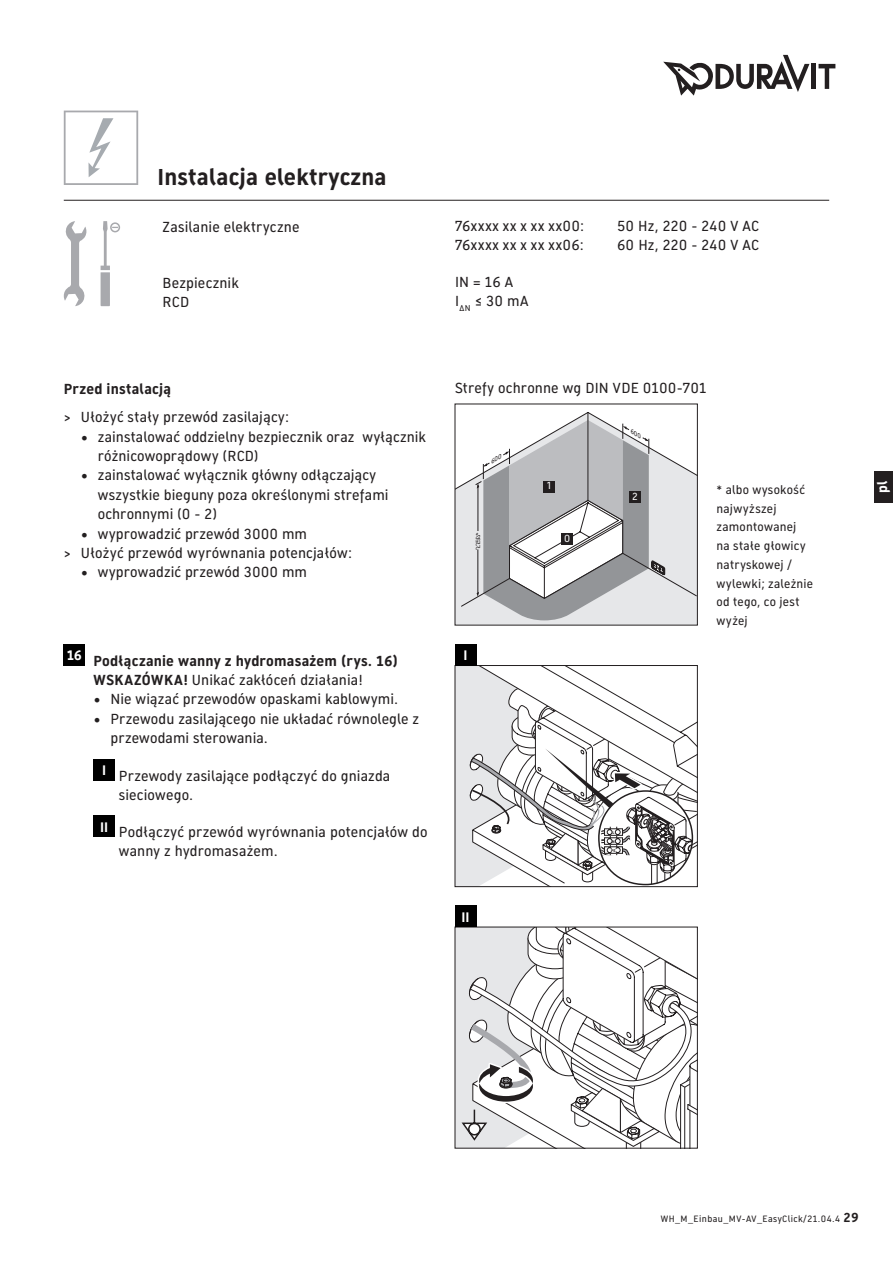
<style>
.page{position:relative;width:893px;height:1263px;background:#fff}
.page>*{position:absolute;margin:0;border:0;box-sizing:border-box;transform-origin:0 0}
.t1{font:700 22.5px "Dura Sans 2014 c";letter-spacing:.01em;color:#231f20}
.t2{font:14.25px/18.8px "Dura Sans 2014 c";letter-spacing:.015em;color:#231f20}
.t3{font:700 14.25px/19.4px "Dura Sans 2014 c";letter-spacing:.015em;color:#231f20;text-align:center}
.t4{font:14.25px "Dura Sans 2014 c";letter-spacing:.065em;color:#231f20}
.t5{font:700 13.5px "Dura Sans 2014 c";color:#fff}
.t6{font:12px/18.8px "Dura Sans 2014 c";letter-spacing:.025em;color:#231f20}
.t7{font:10.05px "Dura Sans 110211";color:#fff}
.t8{font:9px "Dura Sans 2014 c";letter-spacing:.05em;color:#231f20}
.t9{font:italic 5.7px "Dura Sans 110211";color:#231f20;scale:1.15 1}
.t10{font:3.9px "Dura Bold Tab";color:#231f20}
.s1{font-weight:400}
.s2{font-weight:700;font-size:12.75px}
</style>
<div class="page">
<svg style="left:457px;top:599px;width:239px;height:24px"></svg>
<svg style="left:461px;top:412px;width:235px;height:195px"></svg>
<svg style="left:460px;top:929px;width:236px;height:217px"></svg>
<svg style="left:457px;top:667px;width:239px;height:218px"></svg>
<div style="left:455px;top:665px;width:243px;height:222px;border:1px solid #231f20"></div>
<div style="left:455px;top:906px;width:21px;height:21px;background:#000"></div>
<div style="left:455px;top:644px;width:21px;height:21px;background:#000"></div>
<div style="left:110px;top:222px;width:10px;height:10px;border:2px solid #a8a9ad;border-radius:50%"></div>
<svg style="left:101px;top:221px;width:17px;height:85px"></svg>
<svg style="left:64px;top:221px;width:22px;height:85px"></svg>
<div style="left:64px;top:644px;width:21px;height:21px;background:#000"></div>
<div style="left:94px;top:759px;width:21px;height:22px;background:#000"></div>
<div style="left:94px;top:816px;width:21px;height:21px;background:#000"></div>
<hr style="left:64px;top:200px;width:765px;height:1px;background:#231f20">
<hr style="left:812px;top:64px;width:4px;height:25px;background:#231f20">
<svg style="left:818px;top:64px;width:17px;height:25px"></svg>
<svg style="left:663px;top:55px;width:146px;height:41px"></svg>
<div style="left:874px;top:471px;width:19px;height:32px;background:#231f20"></div>
<svg style="left:64px;top:111px;width:74px;height:74px"></svg>
<svg style="left:475px;top:420px;width:190px;height:200px"></svg>
<h1 class="t1" style="left:157px;top:161px;width:231px">Instalacja elektryczna</h1>
<p class="t2" style="left:163px;top:217px;width:138px">Zasilanie elektryczne</p>
<p class="t2" style="left:163px;top:274px;width:78px">Bezpiecznik<br>RCD</p>
<p class="t4" style="left:455px;top:216px;width:131px">76xxxx xx x xx xx00:</p>
<p class="t2" style="left:617px;top:216px;width:143px">50 Hz, 220 - 240 V AC</p>
<p class="t4" style="left:455px;top:235px;width:130px">76xxxx xx x xx xx06:</p>
<p class="t2" style="left:617px;top:235px;width:144px">60 Hz, 220 - 240 V AC</p>
<p class="t2" style="left:455px;top:273px;width:75px">IN = 16 A<br>I<sub>ΔN</sub> ≤ 30 mA</p>
<p class="t3" style="left:64px;top:379px;width:109px">Przed instalacją</p>
<p class="t2" style="left:455px;top:379px;width:253px">Strefy ochronne wg DIN VDE 0100-701</p>
<p class="t2" style="left:64px;top:408px;width:227px">&gt; Ułożyć stały przewód zasilający:</p>
<p class="t2" style="left:98px;top:427px;width:330px;line-height:19.5px;text-indent:-17px">• zainstalować oddzielny bezpiecznik oraz wyłącznik różnicowoprądowy (RCD)</p>
<p class="t2" style="left:98px;top:466px;width:292px;line-height:19.5px;text-indent:-17px">• zainstalować wyłącznik główny odłączający wszystkie bieguny poza określonymi strefami ochronnymi (0 - 2)</p>
<p class="t2" style="left:64px;top:525px;width:290px;text-indent:17px">• wyprowadzić przewód 3000 mm<br>&gt; Ułożyć przewód wyrównania potencjałów:</p>
<p class="t2" style="left:81px;top:563px;width:228px">• wyprowadzić przewód 3000 mm</p>
<p class="t7" style="left:547px;top:479px;width:5px">1</p>
<p class="t7" style="left:632px;top:489px;width:6px">2</p>
<p class="t9" style="left:474px;top:548px;width:21px;rotate:-90deg">2250*</p>
<p class="t7" style="left:564px;top:532px;width:8px">0</p>
<p class="t3" style="left:67px;top:651px;width:333px"><sup>16</sup> Podłączanie wanny z hydromasażem (rys. 16)<br>WSKAZÓWKA! <span class="s1">Unikać zakłóceń działania!</span></p>
<p class="t2" style="left:94px;top:690px;width:306px">• Nie wiązać przewodów opaskami kablowymi.</p>
<p class="t2" style="left:111px;top:709px;width:310px;line-height:19.5px;text-indent:-17px">• Przewodu zasilającego nie układać równolegle z przewodami sterowania.</p>
<p class="t2" style="left:119px;top:766px;width:273px;text-indent:-17px"><sup>I</sup> Przewody zasilające podłączyć do gniazda sieciowego.</p>
<p class="t2" style="left:119px;top:823px;width:310px;text-indent:-19px"><sup>II</sup> Podłączyć przewód wyrównania potencjałów do wanny z hydromasażem.</p>
<p class="t5" style="left:464px;top:646px;width:6px">I</p>
<p class="t10" style="left:612px;top:830px;width:4px">L</p>
<p class="t10" style="left:612px;top:839px;width:4px">N</p>
<p class="t10" style="left:611px;top:847px;width:6px">PE</p>
<p class="t6" style="left:716px;top:480px;width:98px">* albo wysokość najwyższej zamontowanej<br>na stałe głowicy natryskowej / wylewki; zależnie od tego, co jest wyżej</p>
<p class="t5" style="left:462px;top:907px;width:10px">II</p>
<p class="t5" style="left:873px;top:493px;width:13px;rotate:-90deg">pl</p>
<p class="t8" style="left:661px;top:1212px;width:200px">WH_M_Einbau_MV-AV_EasyClick/21.04.4 <span class="s2">29</span></p>
</div>
